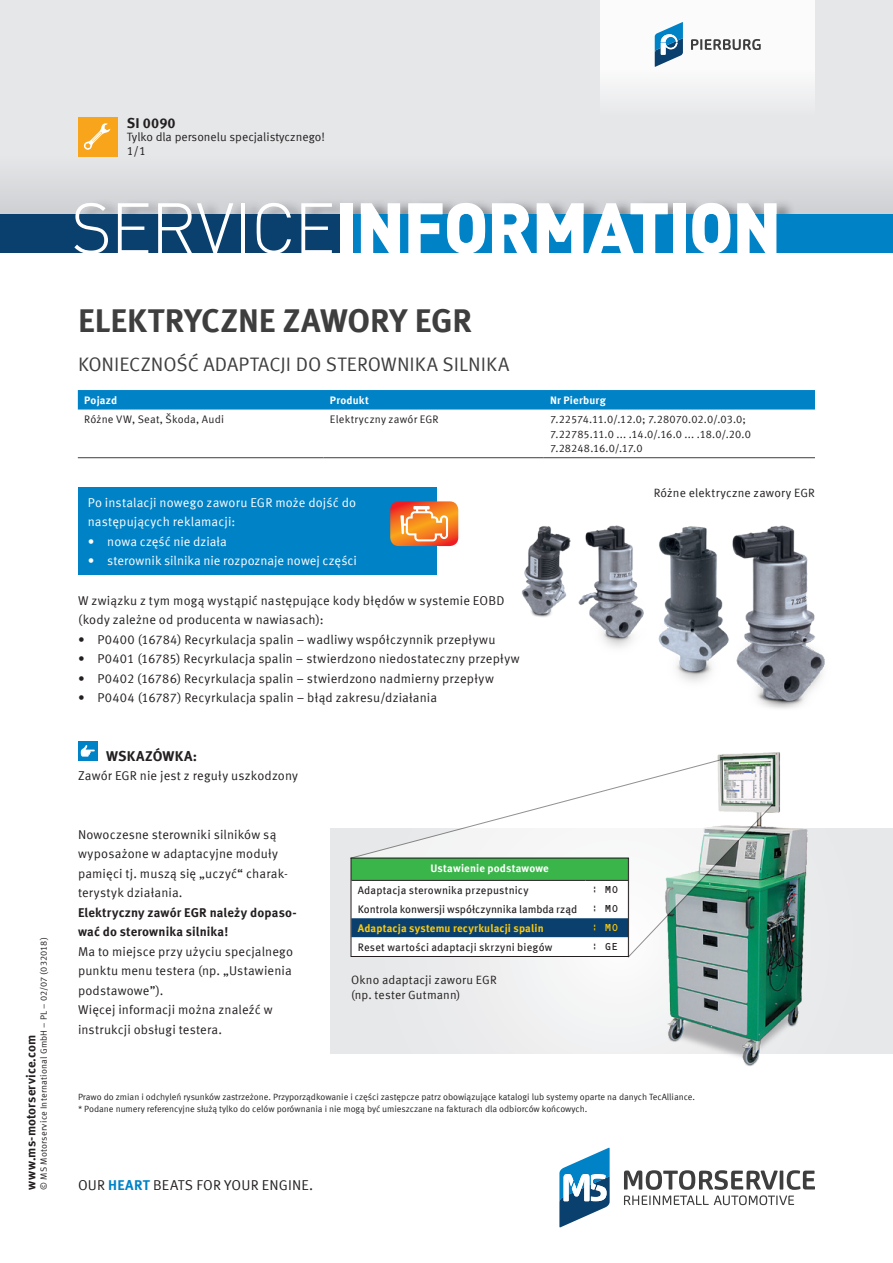
<style>
.page{position:relative;width:893px;height:1263px;background:#fff}
.page>*{position:absolute;margin:0;border:0;box-sizing:border-box;transform-origin:0 0}
.t1{font:900 70.5px "DIN Pro";letter-spacing:-.025em;color:#fff}
.t2{font:700 33px "Meta Offc Pro";letter-spacing:-.005em;color:#3e3e3f}
.t3{font:19.5px "Meta Offc Pro Norm";color:#3e3e3f}
.t4{font:14.25px "Meta Offc Pro Norm";letter-spacing:.01em;color:#231f20}
.t5{font:700 14.25px "Meta Offc Pro";letter-spacing:.015em;color:#231f20}
.t6{font:12.75px/19.5px "Meta Offc Pro Norm";letter-spacing:.01em;color:#231f20}
.t7{font:12.75px/19.5px "Meta Offc Pro Norm";letter-spacing:.005em;color:#fff}
.t8{font:700 12.75px/19.5px "Meta Offc Pro";letter-spacing:.01em;color:#231f20}
.t9{font:12px/14.7px "Meta Offc Pro Norm";letter-spacing:.01em;color:#231f20}
.t10{font:10.8px "Meta Offc Pro";letter-spacing:.01em;color:#231f20}
.t11{font:10.8px/14.7px "Meta Offc Pro Norm";letter-spacing:-.005em;color:#231f20}
.t12{font:700 10.8px "Meta Offc Pro";letter-spacing:.015em;color:#fff}
.t13{font:10.8px "Meta Offc Pro Norm";letter-spacing:.015em;color:#231f20}
.t14{font:700 10.8px "Meta Offc Pro";letter-spacing:.015em;color:#feca0a}
.t15{font:10.8px "OCRB Let M";color:#231f20}
.t16{font:10.8px "OCRB Let M";color:#feca0a}
.t17{font:9px/12px "Meta Offc Pro Norm";color:#231f20}
.t18{font:9px "Meta Offc Pro Norm";letter-spacing:.02em;color:#231f20}
.s1{font-weight:300}
.s2{font-family:"Meta Offc Pro";font-weight:700;color:#0082c7}
</style>
<div class="page">
<svg style="left:624px;top:1170px;width:191px;height:35px"></svg>
<svg style="left:559px;top:1148px;width:51px;height:79px"></svg>
<div style="left:0;top:0;width:893px;height:224px;background:#e6e7e9"></div>
<div style="left:0;top:156px;width:893px;height:58px;background:#dcdee0"></div>
<div style="left:77px;top:198px;width:719px;height:16px;background:#231f20;opacity:.4"></div>
<div style="left:0;top:214px;width:893px;height:39px;background:#09406e"></div>
<div style="left:347px;top:214px;width:546px;height:39px;background:#0082c7"></div>
<div style="left:78px;top:117px;width:39px;height:39px;background:#f9a51b"></div>
<svg style="left:83px;top:123px;width:27px;height:27px"></svg>
<div style="left:600px;top:0;width:215px;height:117px;background:linear-gradient(to bottom,#fff,#edeeef)"></div>
<svg style="left:691px;top:39px;width:70px;height:11px"></svg>
<svg style="left:655px;top:22px;width:28px;height:45px"></svg>
<img style="left:521px;top:525px;width:304px;height:184px">
<svg style="left:330px;top:829px;width:563px;height:224px"></svg>
<img style="left:655px;top:752px;width:162px;height:314px">
<div style="left:78px;top:390px;width:737px;height:19px;background:#0082c7"></div>
<hr style="left:78px;top:457px;width:246px;height:1px;background:#3e3e3f">
<hr style="left:324px;top:457px;width:220px;height:1px;background:#3e3e3f">
<hr style="left:544px;top:457px;width:271px;height:1px;background:#3e3e3f">
<div style="left:78px;top:741px;width:19px;height:19px;background:#0082c7"></div>
<svg style="left:81px;top:745px;width:14px;height:12px"></svg>
<div style="left:78px;top:487px;width:359px;height:88px;background:#0082c7"></div>
<svg style="left:390px;top:501px;width:68px;height:45px;background:#f08643"></svg>
<svg style="left:351px;top:752px;width:422px;height:205px"></svg>
<div style="left:351px;top:858px;width:277px;height:98px;background:#fff"></div>
<div style="left:351px;top:858px;width:277px;height:22px;background:#3ab54a"></div>
<div style="left:353px;top:918px;width:274px;height:19px;background:#09406e"></div>
<hr style="left:351px;top:880px;width:234px;height:1px;background:#231f20">
<hr style="left:585px;top:880px;width:43px;height:1px;background:#231f20">
<div style="left:351px;top:858px;width:278px;height:99px;border:1px solid #231f20"></div>
<p class="t18" style="left:37px;top:1189px;width:254px;rotate:-90deg">© MS Motorservice International GmbH – PL – 02/07 (032018)</p>
<p class="t8" style="left:21px;top:1189px;width:156px;rotate:-90deg">www.ms-motorservice.com</p>
<p class="t5" style="left:127px;top:112px;width:50px">SI 0090</p>
<p class="t9" style="left:127px;top:129px;width:200px">Tylko dla personelu specjalistycznego!</p>
<p class="t9" style="left:127px;top:143px;width:21px">1/1</p>
<h1 class="t1" style="left:71px;top:172px;width:712px"><span class="s1">SERVICE</span>INFORMATION</h1>
<h2 class="t2" style="left:78px;top:294px;width:396px">ELEKTRYCZNE ZAWORY EGR</h2>
<h3 class="t3" style="left:78px;top:349px;width:433px">KONIECZNOŚĆ ADAPTACJI DO STEROWNIKA SILNIKA</h3>
<p class="t12" style="left:84px;top:391px;width:35px">Pojazd</p>
<p class="t12" style="left:330px;top:391px;width:40px">Produkt</p>
<p class="t12" style="left:550px;top:391px;width:57px">Nr Pierburg</p>
<p class="t13" style="left:84px;top:411px;width:141px">Różne VW, Seat, Škoda, Audi</p>
<p class="t13" style="left:330px;top:411px;width:110px">Elektryczny zawór EGR</p>
<p class="t11" style="left:550px;top:411px;width:202px">7.22574.11.0/.12.0; 7.28070.02.0/.03.0;<br>7.22785.11.0 ... .14.0/.16.0 ... .18.0/.20.0<br>7.28248.16.0/.17.0</p>
<p class="t9" style="left:654px;top:484px;width:163px">Różne elektryczne zawory EGR</p>
<p class="t7" style="left:88px;top:492px;width:270px">Po instalacji nowego zaworu EGR może dojść do następujących reklamacji:</p>
<p class="t7" style="left:88px;top:531px;width:141px">• nowa część nie działa</p>
<p class="t7" style="left:88px;top:550px;width:271px">• sterownik silnika nie rozpoznaje nowej części</p>
<p class="t6" style="left:78px;top:590px;width:428px">W związku z tym mogą wystąpić następujące kody błędów w systemie EOBD (kody zależne od producenta w nawiasach):</p>
<p class="t6" style="left:78px;top:629px;width:419px">• P0400 (16784) Recyrkulacja spalin – wadliwy współczynnik przepływu</p>
<p class="t6" style="left:78px;top:648px;width:443px">• P0401 (16785) Recyrkulacja spalin – stwierdzono niedostateczny przepływ</p>
<p class="t6" style="left:78px;top:667px;width:417px">• P0402 (16786) Recyrkulacja spalin – stwierdzono nadmierny przepływ</p>
<p class="t6" style="left:78px;top:687px;width:361px">• P0404 (16787) Recyrkulacja spalin – błąd zakresu/działania</p>
<p class="t5" style="left:106px;top:744px;width:93px">WSKAZÓWKA:</p>
<p class="t6" style="left:78px;top:765px;width:222px">Zawór EGR nie jest z reguły uszkodzony</p>
<p class="t6" style="left:78px;top:823px;width:211px">Nowoczesne sterowniki silników są wyposażone w adaptacyjne moduły pamięci tj. muszą się „uczyć“ charak&shy;terystyk działania.</p>
<p class="t8" style="left:78px;top:901px;width:220px">Elektryczny zawór EGR należy dopaso&shy;wać do sterownika silnika!</p>
<p class="t6" style="left:78px;top:940px;width:217px">Ma to miejsce przy użyciu specjalnego punktu menu testera (np. „Ustawienia podstawowe”).<br>Więcej informacji można znaleźć w instrukcji obsługi testera.</p>
<p class="t12" style="left:430px;top:860px;width:120px">Ustawienie podstawowe</p>
<p class="t10" style="left:358px;top:882px;width:172px">Adaptacja sterownika przepustnicy</p>
<p class="t15" style="left:592px;top:886px;width:28px">¦ MO</p>
<p class="t10" style="left:358px;top:901px;width:221px">Kontrola konwersji współczynnika lambda rząd</p>
<p class="t15" style="left:592px;top:905px;width:28px">¦ MO</p>
<p class="t14" style="left:358px;top:920px;width:187px">Adaptacja systemu recyrkulacji spalin</p>
<p class="t16" style="left:592px;top:924px;width:28px">¦ MO</p>
<p class="t10" style="left:358px;top:939px;width:196px">Reset wartości adaptacji skrzyni biegów</p>
<p class="t15" style="left:592px;top:942px;width:28px">¦ GE</p>
<p class="t9" style="left:351px;top:972px;width:147px">Okno adaptacji zaworu EGR (np. tester Gutmann)</p>
<p class="t17" style="left:78px;top:1090px;width:619px">Prawo do zmian i odchyleń rysunków zastrzeżone. Przyporządkowanie i części zastępcze patrz obowiązujące katalogi lub systemy oparte na danych TecAlliance. * Podane numery referencyjne służą tylko do celów porównania i nie mogą być umieszczane na fakturach dla odbiorców końcowych.</p>
<p class="t4" style="left:78px;top:1174px;width:237px">OUR <span class="s2">HEART</span> BEATS FOR YOUR ENGINE.</p>
</div>
